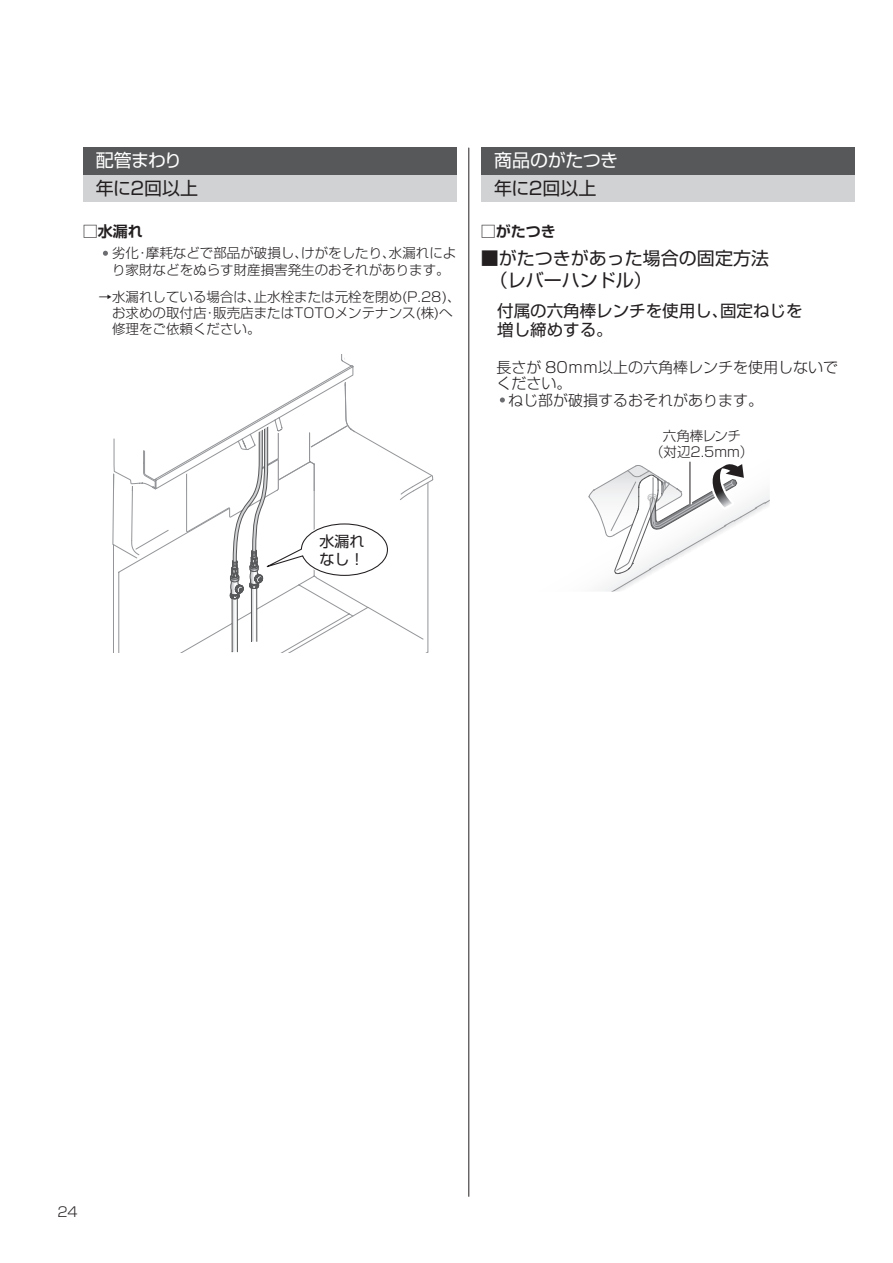
<style>
.page{position:relative;width:893px;height:1263px;background:#fff}
.page>*{position:absolute;margin:0;border:0;box-sizing:border-box;transform-origin:0 0}
.t1{font:18px/21.6px "Shin Go Pro";color:#231f20}
.t2{font:18px "Shin Go Pro";letter-spacing:-.03em;color:#fff}
.t3{font:16.5px/19.5px "Shin Go Pro";color:#231f20}
.t4{font:300 15px "Shin Go Pro";color:#231f20}
.t5{font:700 15px "Shin Go Pro De";color:#231f20}
.t6{font:15px/18px "Shin Go Pro";color:#231f20}
.t7{font:300 13.5px/16.2px "Shin Go Pro";color:#231f20}
.s1{color:#ed028c}
</style>
<div class="page">
<svg style="left:588px;top:461px;width:182px;height:131px"></svg>
<hr style="left:468px;top:148px;width:1px;height:1048px;background:#231f20">
<svg style="left:103px;top:251px;width:5px;height:5px"></svg>
<svg style="left:500px;top:397px;width:5px;height:5px"></svg>
<svg style="left:688px;top:462px;width:4px;height:42px"></svg>
<hr style="left:689px;top:462px;width:1px;height:42px;background:#231f20">
<svg style="left:112px;top:355px;width:321px;height:297px"></svg>
<div style="left:481px;top:174px;width:374px;height:28px;background:#d1d2d4"></div>
<div style="left:83px;top:174px;width:373px;height:28px;background:#d1d2d4"></div>
<div style="left:481px;top:147px;width:374px;height:27px;background:#57585a"></div>
<div style="left:83px;top:147px;width:373px;height:27px;background:#57585a"></div>
<h1 class="t2" style="left:96px;top:146px;width:88px">配管まわり</h1>
<h1 class="t2" style="left:494px;top:146px;width:126px">商品のがたつき</h1>
<h1 class="t1" style="left:96px;top:175px;width:104px">年に2回以上</h1>
<h1 class="t1" style="left:494px;top:175px;width:104px">年に2回以上</h1>
<p class="t5" style="left:83px;top:219px;width:62px">□水漏れ</p>
<p class="t5" style="left:481px;top:219px;width:76px">□がたつき</p>
<h1 class="t1" style="left:481px;top:245px;width:289px">■がたつきがあった場合の固定方法　（レバーハンドル）</h1>
<p class="t3" style="left:497px;top:299px;width:307px">付属の六角棒レンチを使用し、固定ねじを増し締めする。</p>
<p class="t4" style="left:496px;top:355px;width:343px">長さが 80ｍｍ以上の六角棒レンチを使用しないで</p>
<p class="t4" style="left:496px;top:371px;width:76px">ください。</p>
<p class="t4" style="left:508px;top:388px;width:256px">ねじ部が破損するおそれがあります。</p>
<p class="t7" style="left:650px;top:426px;width:105px;text-align:center">六角棒レンチ<br>（対辺2.5mm）</p>
<p class="t7" style="left:112px;top:243px;width:346px">劣化・摩耗などで部品が破損し、けがをしたり、水漏れにより家財などをぬらす財産損害発生のおそれがあります。</p>
<p class="t7" style="left:112px;top:287px;width:350px;text-indent:-14px">→水漏れしている場合は、止水栓または元栓を閉め(<span class="s1">　 　</span>)、お求めの取付店・販売店またはTOTOメンテナンス(株)へ修理をご依頼ください。</p>
<p class="t7" style="left:407px;top:287px;width:36px">P.28</p>
<p class="t6" style="left:320px;top:530px;width:46px">水漏れなし！</p>
<p class="t7" style="left:57px;top:1202px;width:22px">24</p>
</div>
